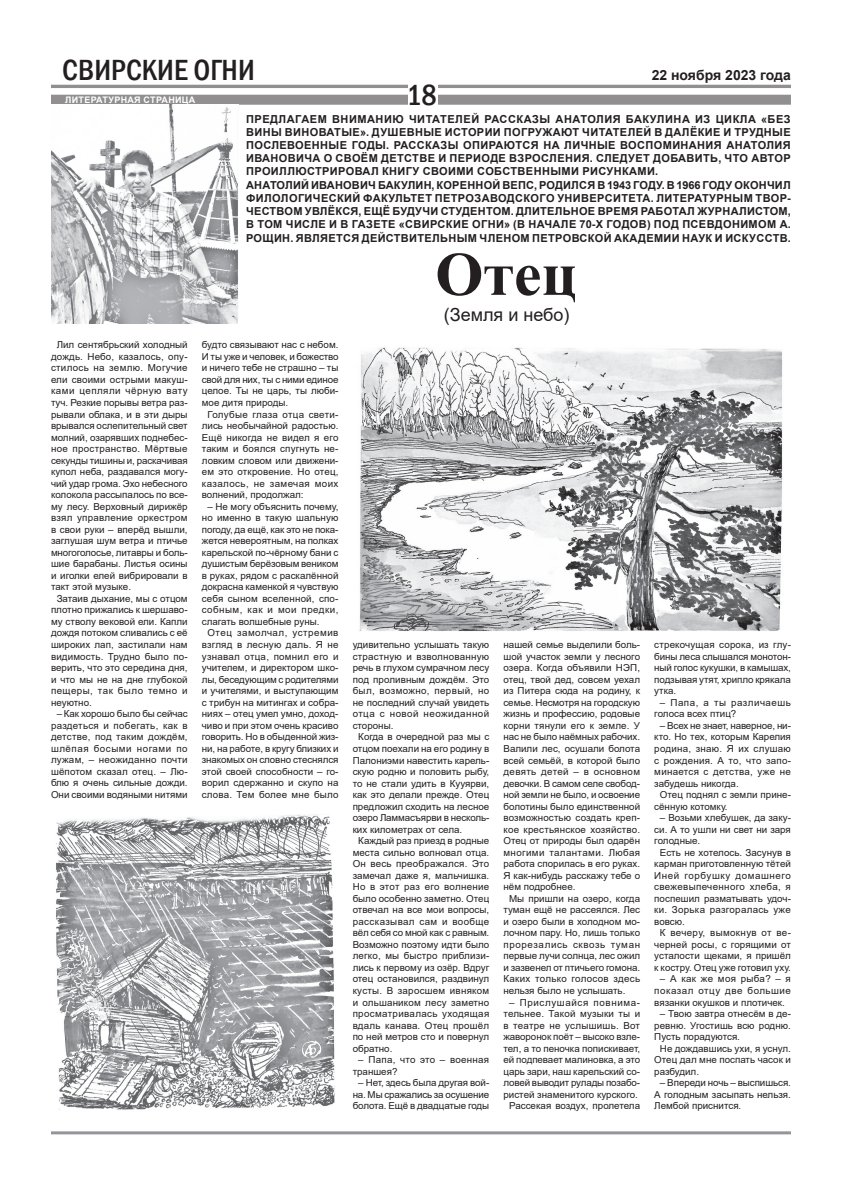
<style>
.page{position:relative;width:842px;height:1191px;background:#fff}
.page>*{position:absolute;margin:0;border:0;box-sizing:border-box;transform-origin:0 0}
.Основной_заголовок{font:700 62px "Times New Roman";color:#231f20}
.Основной_текст{font:500 condensed 30px "Franklin Gothic";color:#231f20}
.Основной_текст-2{font:18px "Arial";color:#231f20}
.Основной_текст-3{font:700 14px "Arial";color:#231f20}
.Основной_текст-4{font:700 11px/13.2px "Arial";letter-spacing:.03em;color:#231f20;text-align:justify}
.Основной_текст-5{font:9.6px/11.5px "Arial";color:#231f20;text-align:justify}
.Основной_текст-6{font:9.6px/11.5px "Arial";letter-spacing:.04em;color:#231f20}
.Основной_текст-7{font:700 9px "Arial";letter-spacing:.035em;color:#fff}
</style>
<div class="page">
<hr style="left:51px;top:85px;width:740px;height:3px;background:#231f20">
<div style="left:51px;top:95px;width:740px;height:10px;background:#918f8f"></div>
<div style="left:408px;top:84px;width:29px;height:25px;background:#fff"></div>
<hr style="left:51px;top:1131px;width:740px;height:3px;background:#939598">
<img style="left:51px;top:104px;width:187px;height:219px">
<img style="left:359px;top:347px;width:424px;height:284px">
<img style="left:56px;top:814px;width:279px;height:296px">
<p class="Основной_текст" style="left:62px;top:50px;width:194px">СВИРСКИЕ ОГНИ</p>
<p class="Основной_текст-3" style="left:652px;top:66px;width:141px">22 ноября 2023 года</p>
<p class="Основной_текст-7" style="left:65px;top:94px;width:132px">ЛИТЕРАТУРНАЯ СТРАНИЦА</p>
<p class="Основной_текст" style="left:407px;top:75px;width:32px">18</p>
<p class="Основной_текст-4" style="left:246px;top:112px;width:546px">ПРЕДЛАГАЕМ ВНИМАНИЮ ЧИТАТЕЛЕЙ РАССКАЗЫ АНАТОЛИЯ БАКУЛИНА ИЗ ЦИКЛА «БЕЗ ВИНЫ ВИНОВАТЫЕ». ДУШЕВНЫЕ ИСТОРИИ ПОГРУЖАЮТ ЧИТАТЕЛЕЙ В ДАЛЁКИЕ И ТРУДНЫЕ ПОСЛЕВОЕННЫЕ ГОДЫ. РАССКАЗЫ ОПИРАЮТСЯ НА ЛИЧНЫЕ ВОСПОМИНАНИЯ АНАТОЛИЯ ИВАНОВИЧА О СВОЁМ ДЕТСТВЕ И ПЕРИОДЕ ВЗРОСЛЕНИЯ. СЛЕДУЕТ ДОБАВИТЬ, ЧТО АВТОР ПРОИЛЛЮСТРИРОВАЛ КНИГУ СВОИМИ СОБСТВЕННЫМИ РИСУНКАМИ.</p>
<p class="Основной_текст-4" style="left:246px;top:178px;width:546px">АНАТОЛИЙ ИВАНОВИЧ БАКУЛИН, КОРЕННОЙ ВЕПС, РОДИЛСЯ В 1943 ГОДУ. В 1966 ГОДУ ОКОНЧИЛ ФИЛОЛОГИЧЕСКИЙ ФАКУЛЬТЕТ ПЕТРОЗАВОДСКОГО УНИВЕРСИТЕТА. ЛИТЕРАТУРНЫМ ТВОР-ЧЕСТВОМ УВЛЁКСЯ, ЕЩЁ БУДУЧИ СТУДЕНТОМ. ДЛИТЕЛЬНОЕ ВРЕМЯ РАБОТАЛ ЖУРНАЛИСТОМ, В ТОМ ЧИСЛЕ И В ГАЗЕТЕ «СВИРСКИЕ ОГНИ» (В НАЧАЛЕ 70-Х ГОДОВ) ПОД ПСЕВДОНИМОМ А.<br>РОЩИН. ЯВЛЯЕТСЯ ДЕЙСТВИТЕЛЬНЫМ ЧЛЕНОМ ПЕТРОВСКОЙ АКАДЕМИИ НАУК И ИСКУССТВ.</p>
<p class="Основной_заголовок" style="left:435px;top:229px;width:143px">Отец</p>
<p class="Основной_текст-2" style="left:444px;top:302px;width:127px">(Земля и небо)</p>
<p class="Основной_текст-5" style="left:51px;top:339px;width:138px;text-indent:6px">Лил сентябрьский холодный дождь. Небо, казалось, опу&shy;стилось на землю. Могучие ели своими острыми макуш&shy;ками цепляли чёрную вату туч. Резкие порывы ветра раз&shy;рывали облака, и в эти дыры врывался ослепительный свет молний, озарявших поднебес&shy;ное пространство. Мёртвые секунды тишины и, раскачивая купол неба, раздавался могу&shy;чий удар грома. Эхо небесного колокола рассыпалось по все&shy;му лесу. Верховный дирижёр взял управление оркестром в свои руки – вперёд вышли, заглушая шум ветра и птичье многоголосье, литавры и боль&shy;шие барабаны. Листья осины и иголки елей вибрировали в такт этой музыке.</p>
<p class="Основной_текст-5" style="left:51px;top:593px;width:138px;text-indent:6px">Затаив дыхание, мы с отцом плотно прижались к шершаво&shy;му стволу вековой ели. Капли дождя потоком сливались с её широких лап, застилали нам видимость. Трудно было по&shy;верить, что это середина дня, и что мы не на дне глубокой пещеры, так было темно и неуютно.</p>
<p class="Основной_текст-5" style="left:51px;top:708px;width:138px;text-align:center">– Как хорошо было бы сейчас раздеться и побегать, как в детстве, под таким дождём, шлёпая босыми ногами по лужам, – неожиданно почти шёпотом сказал отец. – Лю&shy;блю я очень сильные дожди.<br>Они своими водяными нитями</p>
<p class="Основной_текст-5" style="left:202px;top:339px;width:138px">будто связывают нас с небом.<br>И ты уже и человек, и божество и ничего тебе не страшно – ты свой для них, ты с ними единое целое. Ты не царь, ты люби&shy;мое дитя природы.</p>
<p class="Основной_текст-5" style="left:202px;top:408px;width:138px;text-indent:6px">Голубые глаза отца свети&shy;лись необычайной радостью.<br>Ещё никогда не видел я его таким и боялся спугнуть не&shy;ловким словом или движени&shy;ем это откровение. Но отец, казалось, не замечая моих волнений, продолжал:</p>
<p class="Основной_текст-5" style="left:202px;top:500px;width:138px;text-indent:6px">– Не могу объяснить почему, но именно в такую шальную погоду, да ещё, как это не пока&shy;жется невероятным, на полках карельской по-чёрному бани с душистым берёзовым веником в руках, рядом с раскалённой докрасна каменкой я чувствую себя сыном вселенной, спо&shy;собным, как и мои предки, слагать волшебные руны.</p>
<p class="Основной_текст-5" style="left:202px;top:627px;width:138px;text-align:center">Отец замолчал, устремив взгляд в лесную даль. Я не узнавал отца, помнил его и учителем, и директором шко&shy;лы, беседующим с родителями и учителями, и выступающим с трибун на митингах и собра&shy;ниях – отец умел умно, доход&shy;чиво и при этом очень красиво говорить. Но в обыденной жиз&shy;ни, на работе, в кругу близких и знакомых он словно стеснялся этой своей способности – го&shy;ворил сдержанно и скупо на слова. Тем более мне было</p>
<p class="Основной_текст-5" style="left:353px;top:639px;width:138px">удивительно услышать такую страстную и взволнованную речь в глухом сумрачном лесу под проливным дождём. Это был, возможно, первый, но не последний случай увидеть отца с новой неожиданной стороны.</p>
<p class="Основной_текст-5" style="left:353px;top:731px;width:138px;text-indent:6px">Когда в очередной раз мы с отцом поехали на его родину в Палониэми навестить карель&shy;скую родню и половить рыбу, то не стали удить в Кууярви, как это делали прежде. Отец предложил сходить на лесное озеро Ламмасъярви в несколь&shy;ких километрах от села.</p>
<p class="Основной_текст-5" style="left:353px;top:835px;width:138px;text-indent:6px">Каждый раз приезд в родные места сильно волновал отца.<br>Он весь преображался. Это замечал даже я, мальчишка.<br>Но в этот раз его волнение было особенно заметно. Отец отвечал на все мои вопросы, рассказывал сам и вообще вёл себя со мной как с равным.<br>Возможно поэтому идти было легко, мы быстро приблизи&shy;лись к первому из озёр. Вдруг отец остановился, раздвинул кусты. В заросшем ивняком и ольшаником лесу заметно просматривалась уходящая вдаль канава. Отец прошёл по ней метров сто и повернул обратно.</p>
<p class="Основной_текст-5" style="left:353px;top:1054px;width:138px;text-indent:6px">– Папа, что это – военная траншея?</p>
<p class="Основной_текст-5" style="left:353px;top:1077px;width:138px;text-align:center">– Нет, здесь была другая вой&shy;на. Мы сражались за осушение болота. Ещё в двадцатые годы</p>
<p class="Основной_текст-5" style="left:503px;top:639px;width:138px">нашей семье выделили боль&shy;шой участок земли у лесного озера. Когда объявили НЭП, отец, твой дед, совсем уехал из Питера сюда на родину, к семье. Несмотря на городскую жизнь и профессию, родовые корни тянули его к земле. У нас не было наёмных рабочих.<br>Валили лес, осушали болота всей семьёй, в которой было девять детей – в основном девочки. В самом селе свобод&shy;ной земли не было, и освоение болотины было единственной возможностью создать креп&shy;кое крестьянское хозяйство.<br>Отец от природы был одарён многими талантами. Любая работа спорилась в его руках.<br>Я как-нибудь расскажу тебе о нём подробнее.</p>
<p class="Основной_текст-5" style="left:503px;top:892px;width:138px;text-indent:6px">Мы пришли на озеро, когда туман ещё не рассеялся. Лес и озеро были в холодном мо&shy;лочном пару. Но, лишь только прорезались сквозь туман первые лучи солнца, лес ожил и зазвенел от птичьего гомона.<br>Каких только голосов здесь нельзя было не услышать.</p>
<p class="Основной_текст-5" style="left:503px;top:996px;width:138px;text-align:center">– Прислушайся повнима&shy;тельнее. Такой музыки ты и в театре не услышишь. Вот жаворонок поёт – высоко взле&shy;тел, а то пеночка попискивает, ей подпевает малиновка, а это царь зари, наш карельский со&shy;ловей выводит рулады позабо&shy;ристей знаменитого курского.</p>
<p class="Основной_текст-5" style="left:509px;top:1100px;width:132px">Рассекая воздух, пролетела</p>
<p class="Основной_текст-5" style="left:654px;top:639px;width:138px">стрекочущая сорока, из глу&shy;бины леса слышался монотон&shy;ный голос кукушки, в камышах, подзывая утят, хрипло крякала утка.</p>
<p class="Основной_текст-6" style="left:654px;top:696px;width:138px;text-indent:6px">– Папа, а ты различаешь голоса всех птиц?</p>
<p class="Основной_текст-5" style="left:654px;top:719px;width:138px;text-indent:6px">– Всех не знает, наверное, ни&shy;кто. Но тех, которым Карелия родина, знаю. Я их слушаю с рождения. А то, что запо&shy;минается с детства, уже не забудешь никогда.</p>
<p class="Основной_текст-5" style="left:654px;top:789px;width:138px;text-indent:6px">Отец поднял с земли прине&shy;сённую котомку.</p>
<p class="Основной_текст-5" style="left:654px;top:812px;width:138px;text-indent:6px">– Возьми хлебушек, да заку&shy;си. А то ушли ни свет ни заря голодные.</p>
<p class="Основной_текст-5" style="left:654px;top:846px;width:138px;text-indent:6px">Есть не хотелось. Засунув в карман приготовленную тётей Иней горбушку домашнего свежевыпеченного хлеба, я поспешил разматывать удоч&shy;ки. Зорька разгоралась уже вовсю.</p>
<p class="Основной_текст-5" style="left:654px;top:927px;width:138px;text-align:center">К вечеру, вымокнув от ве&shy;черней росы, с горящими от усталости щеками, я пришёл к костру. Отец уже готовил уху.</p>
<p class="Основной_текст-5" style="left:654px;top:973px;width:138px;text-indent:6px">– А как же моя рыба? – я показал отцу две большие вязанки окушков и плотичек.</p>
<p class="Основной_текст-5" style="left:654px;top:1007px;width:138px;text-indent:6px">– Твою завтра отнесём в де&shy;ревню. Угостишь всю родню.<br>Пусть порадуются.</p>
<p class="Основной_текст-5" style="left:654px;top:1042px;width:138px;text-indent:6px">Не дождавшись ухи, я уснул.<br>Отец дал мне поспать часок и разбудил.</p>
<p class="Основной_текст-5" style="left:654px;top:1077px;width:138px;text-indent:6px">– Впереди ночь – выспишься.<br>А голодным засыпать нельзя.<br>Лембой приснится.</p>
</div>
